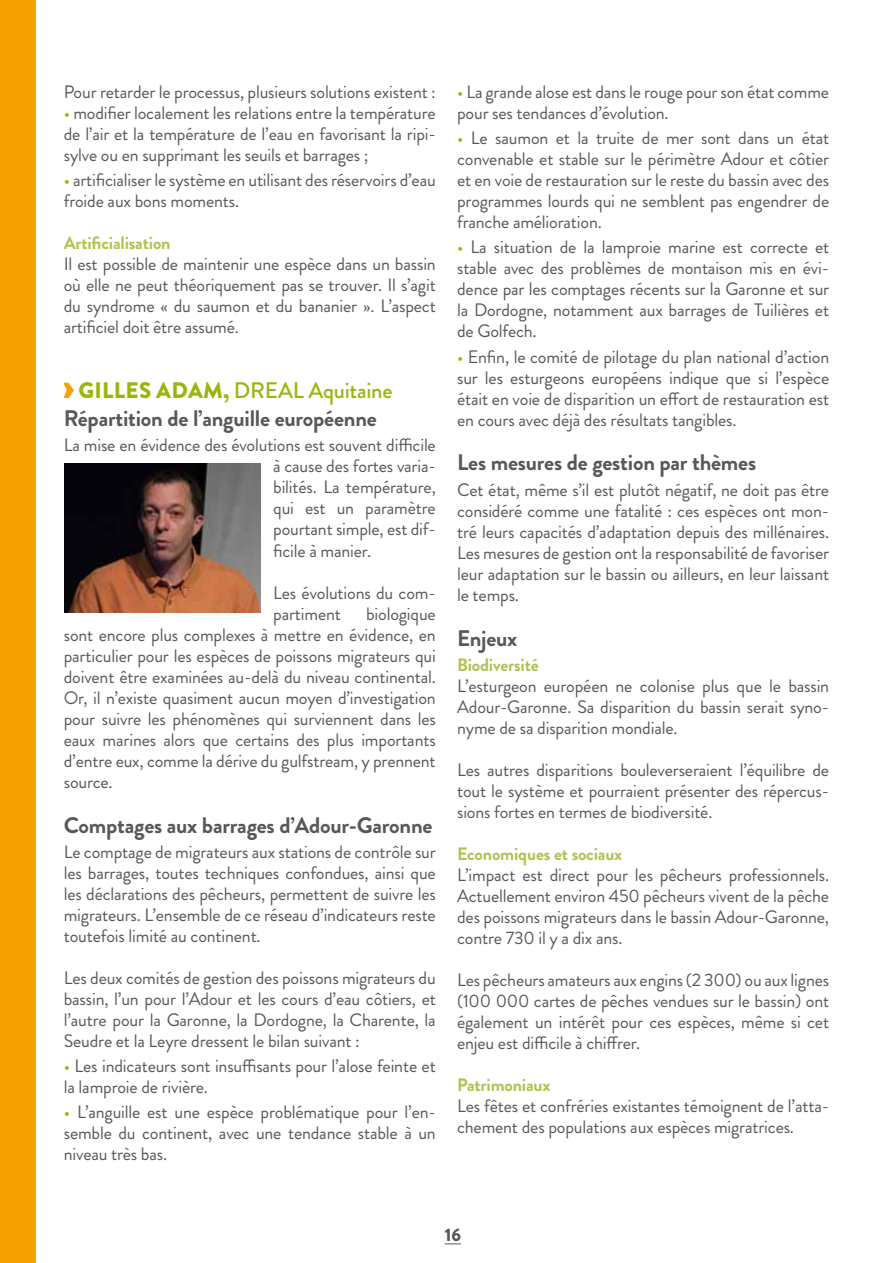
<style>
.page{position:relative;width:893px;height:1263px;background:#fff}
.page>*{position:absolute;margin:0;border:0;box-sizing:border-box;transform-origin:0 0}
.t1{font:700 22.5px/28.2px "Brandon Grotesque";letter-spacing:-.01em;color:#58585a}
.t2{font:900 22.5px "Brandon Grotesque";color:#99b60e}
.t3{font:18px/21px "Brandon Grotesque";letter-spacing:-.01em;color:#58585a;text-align:justify}
.t4{font:700 18px "Brandon Grotesque";letter-spacing:-.01em;color:#b0c34f}
.t5{font:900 18px "Brandon Grotesque";color:#58585a}
.s1{color:#99b60e}
.s2{font-weight:900;color:#99b60e}
.s3{font-weight:500;color:#99b60e}
</style>
<div class="page">
<svg style="left:445px;top:1243px;width:16px;height:1px"></svg>
<div style="left:0;top:0;width:36px;height:1263px;background:#f5a200"></div>
<svg style="left:64px;top:383px;width:10px;height:15px"></svg>
<img style="left:65px;top:463px;width:195px;height:149px">
<p class="t3" style="left:64px;top:81px;width:374px">Pour retarder le processus, plusieurs solutions existent :</p>
<p class="t3" style="left:64px;top:102px;width:374px"><span class="s1">•</span> modifier localement les relations entre la température de l’air et la température de l’eau en favorisant la ripi&shy;sylve ou en supprimant les seuils et barrages ;</p>
<p class="t3" style="left:64px;top:169px;width:373px"><span class="s1">•</span> artificialiser le système en utilisant des réservoirs d’eau froide aux bons moments.</p>
<p class="t4" style="left:64px;top:230px;width:108px">Artificialisation</p>
<p class="t3" style="left:64px;top:253px;width:374px">Il est possible de maintenir une espèce dans un bassin où elle ne peut théoriquement pas se trouver. Il s’agit du syndrome « du saumon et du bananier ». L’aspect artificiel doit être assumé.</p>
<p class="t1" style="left:64px;top:376px;width:330px;text-indent:159px"><span class="s2">,</span> <span class="s3">DREAL Aquitaine<br></span>Répartition de l’anguille européenne</p>
<p class="t3" style="left:273px;top:435px;width:164px;text-indent:-209px">La mise en évidence des évolutions est souvent difficile à cause des fortes varia&shy;bilités. La température, qui est un paramètre pourtant simple, est dif&shy;ficile à manier.</p>
<p class="t3" style="left:273px;top:582px;width:164px">Les évolutions du com&shy;partiment</p>
<p class="t2" style="left:78px;top:374px;width:96px">Gilles ADAM</p>
<p class="t3" style="left:64px;top:603px;width:374px;text-indent:302px">biologique sont encore plus complexes à mettre en évidence, en particulier pour les espèces de poissons migrateurs qui doivent être examinées au-delà du niveau continental.<br>Or, il n’existe quasiment aucun moyen d’investigation pour suivre les phénomènes qui surviennent dans les eaux marines alors que certains des plus importants d’entre eux, comme la dérive du gulfstream, y prennent source.</p>
<p class="t1" style="left:64px;top:811px;width:370px">Comptages aux barrages d’Adour-Garonne</p>
<p class="t3" style="left:64px;top:841px;width:374px">Le comptage de migrateurs aux stations de contrôle sur les barrages, toutes techniques confondues, ainsi que les déclarations des pêcheurs, permettent de suivre les migrateurs. L’ensemble de ce réseau d’indicateurs reste toutefois limité au continent.</p>
<p class="t3" style="left:64px;top:967px;width:374px">Les deux comités de gestion des poissons migrateurs du bassin, l’un pour l’Adour et les cours d’eau côtiers, et l’autre pour la Garonne, la Dordogne, la Charente, la Seudre et la Leyre dressent le bilan suivant :</p>
<p class="t3" style="left:64px;top:1056px;width:374px"><span class="s1">•</span> Les indicateurs sont insuffisants pour l’alose feinte et la lamproie de rivière.</p>
<p class="t3" style="left:64px;top:1102px;width:374px"><span class="s1">•</span> L’anguille est une espèce problématique pour l’en&shy;semble du continent, avec une tendance stable à un niveau très bas.</p>
<p class="t3" style="left:457px;top:81px;width:373px"><span class="s1">•</span> La grande alose est dans le rouge pour son état comme pour ses tendances d’évolution.</p>
<p class="t3" style="left:457px;top:128px;width:374px"><span class="s1">•</span> Le saumon et la truite de mer sont dans un état convenable et stable sur le périmètre Adour et côtier et en voie de restauration sur le reste du bassin avec des programmes lourds qui ne semblent pas engendrer de franche amélioration.</p>
<p class="t3" style="left:457px;top:237px;width:374px"><span class="s1">•</span> La situation de la lamproie marine est correcte et stable avec des problèmes de montaison mis en évi&shy;dence par les comptages récents sur la Garonne et sur la Dordogne, notamment aux barrages de Tuilières et de Golfech.</p>
<p class="t3" style="left:457px;top:346px;width:374px"><span class="s1">•</span> Enfin, le comité de pilotage du plan national d’action sur les esturgeons européens indique que si l’espèce était en voie de disparition un effort de restauration est en cours avec déjà des résultats tangibles.</p>
<p class="t1" style="left:457px;top:449px;width:301px">Les mesures de gestion par thèmes</p>
<p class="t3" style="left:457px;top:479px;width:374px">Cet état, même s’il est plutôt négatif, ne doit pas être considéré comme une fatalité : ces espèces ont mon&shy;tré leurs capacités d’adaptation depuis des millénaires.<br>Les mesures de gestion ont la responsabilité de favoriser leur adaptation sur le bassin ou ailleurs, en leur laissant le temps.</p>
<p class="t1" style="left:457px;top:624px;width:62px">Enjeux</p>
<p class="t4" style="left:457px;top:652px;width:83px">Biodiversité</p>
<p class="t3" style="left:457px;top:675px;width:374px">L’esturgeon européen ne colonise plus que le bassin Adour-Garonne. Sa disparition du bassin serait syno&shy;nyme de sa disparition mondiale.</p>
<p class="t3" style="left:457px;top:759px;width:374px">Les autres disparitions bouleverseraient l’équilibre de tout le système et pourraient présenter des répercus&shy;sions fortes en termes de biodiversité.</p>
<p class="t4" style="left:457px;top:841px;width:167px">Economiques et sociaux</p>
<p class="t3" style="left:457px;top:865px;width:374px">L’impact est direct pour les pêcheurs professionnels.<br>Actuellement environ 450 pêcheurs vivent de la pêche des poissons migrateurs dans le bassin Adour-Garonne, contre 730 il y a dix ans.</p>
<p class="t3" style="left:457px;top:970px;width:374px">Les pêcheurs amateurs aux engins (2 300) ou aux lignes (100 000 cartes de pêches vendues sur le bassin) ont également un intérêt pour ces espèces, même si cet enjeu est difficile à chiffrer.</p>
<p class="t4" style="left:457px;top:1072px;width:95px">Patrimoniaux</p>
<p class="t3" style="left:457px;top:1096px;width:374px">Les fêtes et confréries existantes témoignent de l’atta&shy;chement des populations aux espèces migratrices.</p>
<p class="t5" style="left:445px;top:1222px;width:18px">16</p>
</div>
